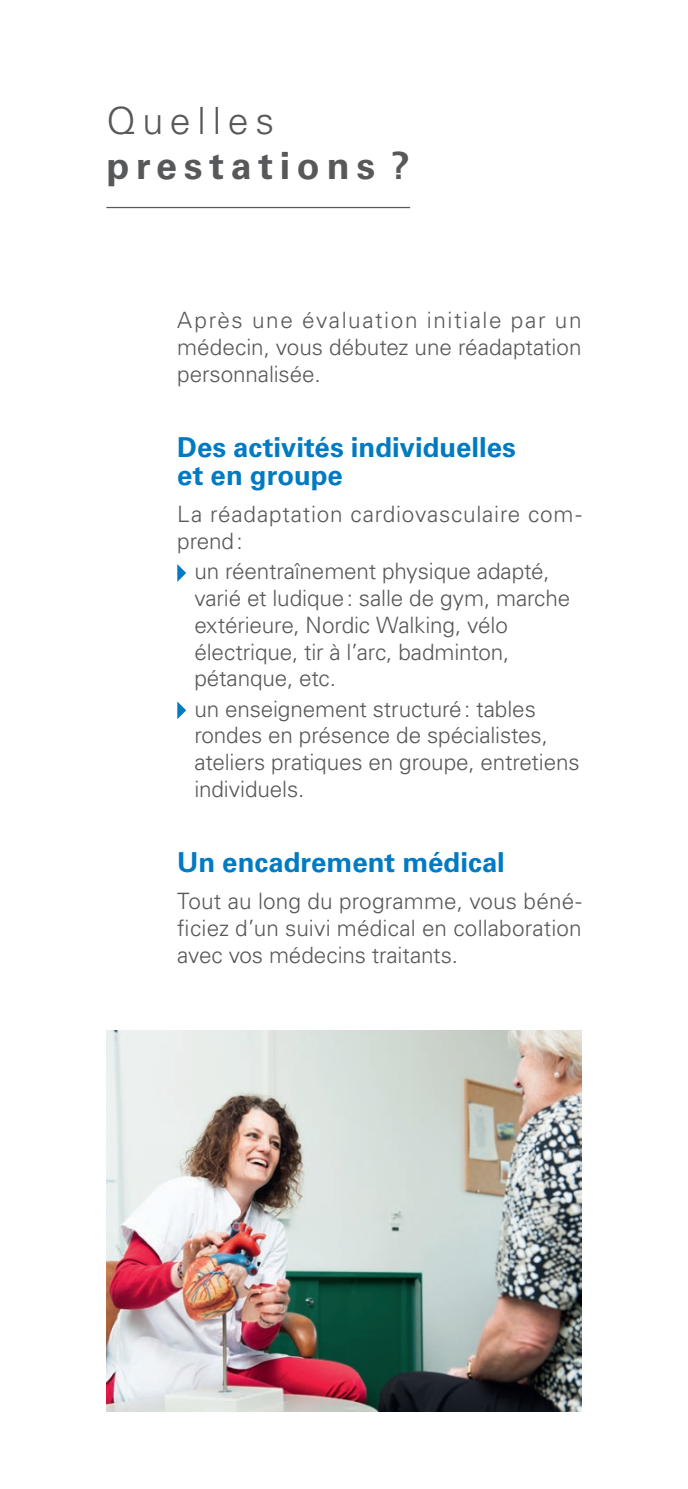
<style>
.page{position:relative;width:688px;height:1489px;background:#fff}
.page>*{position:absolute;margin:0;border:0;box-sizing:border-box;transform-origin:0 0}
.t1{font:700 37.5px "Univers LT Std";letter-spacing:.18em;color:#57585a}
.t2{font:300 37.5px "Univers LT Std";letter-spacing:.18em;color:#57585a}
.t3{font:700 27.5px/27.5px "Univers LT Std";color:#007ac2}
.t4{font:300 22.5px/26.8px "Univers LT Std";letter-spacing:-.005em;color:#57585a;text-align:justify}
.t5{font:300 22.5px/26.8px "Univers LT Std";letter-spacing:.035em;color:#57585a}
</style>
<div class="page">
<svg style="left:177px;top:564px;width:9px;height:18px"></svg>
<svg style="left:177px;top:701px;width:9px;height:18px"></svg>
<hr style="left:106px;top:207px;width:304px;height:1px;background:#57585a">
<img style="left:106px;top:1030px;width:475px;height:380px">
<h1 class="t2" style="left:106px;top:98px;width:169px">Quelles</h1>
<h1 class="t1" style="left:106px;top:143px;width:305px">prestations ?</h1>
<p class="t4" style="left:177px;top:307px;width:405px">Après une évaluation initiale par un médecin, vous débutez une réadaptation personnalisée.</p>
<p class="t3" style="left:177px;top:434px;width:340px">Des activités individuelles et en groupe</p>
<p class="t5" style="left:177px;top:501px;width:405px">La réadaptation cardiovasculaire com&shy;prend:</p>
<p class="t4" style="left:194px;top:558px;width:377px;text-align:left">un réentraînement physique adapté, varié et ludique: salle de gym, marche extérieure, Nordic Walking, vélo électrique, tir à l’arc, badminton, pétanque, etc.</p>
<p class="t4" style="left:194px;top:695px;width:386px;text-align:left">un enseignement structuré: tables rondes en présence de spécialistes, ateliers pratiques en groupe, entretiens individuels.</p>
<p class="t3" style="left:177px;top:848px;width:329px">Un encadrement médical</p>
<p class="t4" style="left:177px;top:887px;width:405px">Tout au long du programme, vous béné&shy;ficiez d’un suivi médical en collaboration avec vos médecins traitants.</p>
</div>
